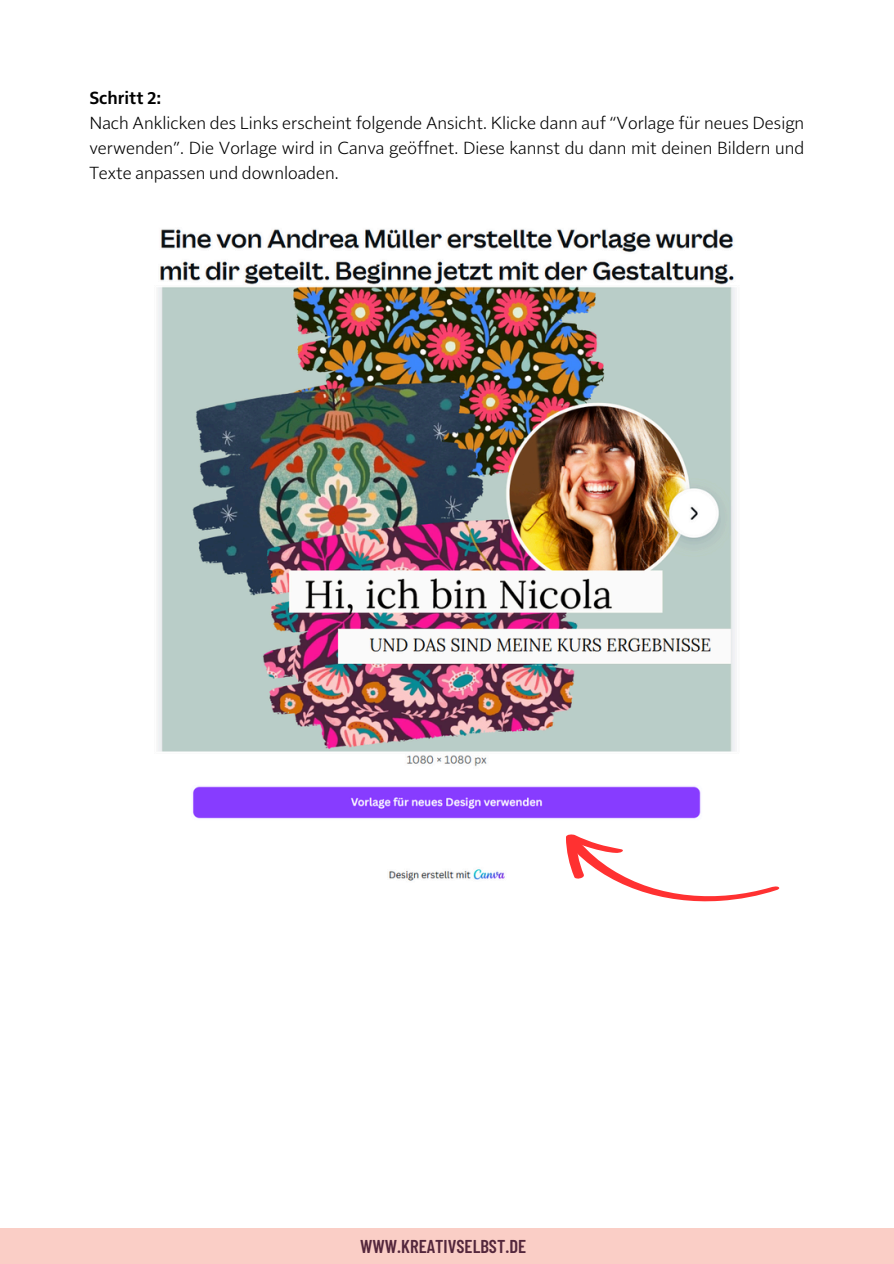
<style>
.page{position:relative;width:894px;height:1264px;background:#fff}
.page>*{position:absolute;margin:0;border:0;box-sizing:border-box;transform-origin:0 0}
.t1{font:600 18.6px "Barlow Condensed";color:#54273c}
.t2{font:300 18px/24.8px "Solitaire MVB Pro";color:#000;text-align:justify}
.t3{font:600 18px "Solitaire MVB Pro";color:#000}
</style>
<div class="page">
<div style="left:0;top:1227px;width:893px;height:36px;background:#facec6"></div>
<img style="left:157px;top:229px;width:579px;height:652px">
<svg style="left:560px;top:833px;width:220px;height:69px"></svg>
<p class="t3" style="left:89px;top:90px;width:74px">Schritt 2:</p>
<p class="t2" style="left:89px;top:111px;width:716px">Nach Anklicken des Links erscheint folgende Ansicht. Klicke dann auf “Vorlage für neues Design verwenden”. Die Vorlage wird in Canva geöffnet. Diese kannst du dann mit deinen Bildern und Texte anpassen und downloaden.</p>
<p class="t1" style="left:360px;top:1234px;width:167px">WWW.KREATIVSELBST.DE</p>
</div>
